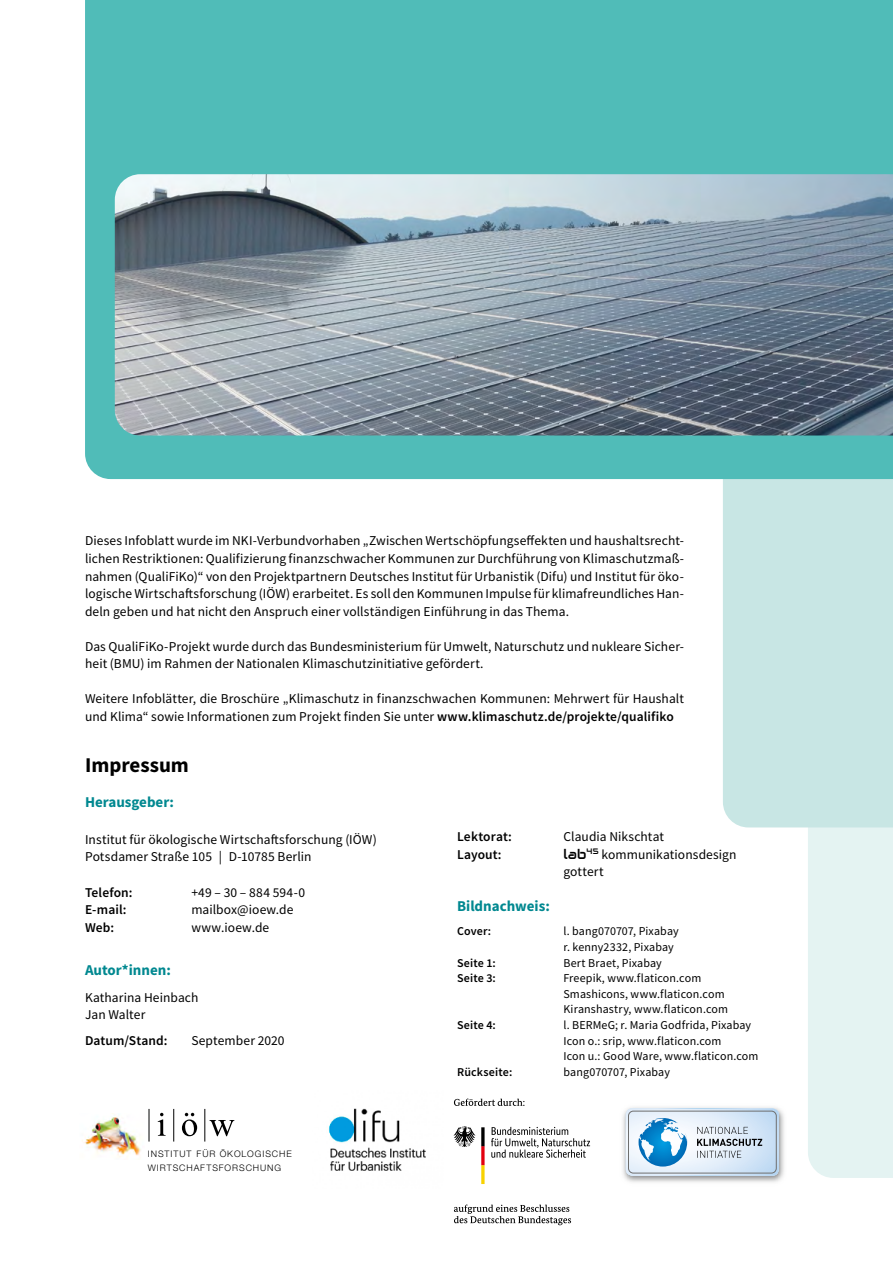
<style>
.page{position:relative;width:893px;height:1263px;background:#fff}
.page>*{position:absolute;margin:0;border:0;box-sizing:border-box;transform-origin:0 0}
.Impressum_Uberschrif{font:700 21px "Source Sans Pro";color:#000}
.Uber_Imp_H3{font:700 15px "Source Sans Pro";color:#008890}
.Infotext{font:13.5px/17.5px "Source Sans Pro";letter-spacing:.005em;color:#000}
.Text_Imp{font:13.5px/17.5px "Source Sans Pro";letter-spacing:.005em;color:#000}
.Text_Imp-2{font:600 13.5px "Source Sans Pro";letter-spacing:.01em;color:#000}
.Text_Bildernachweiss{font:12px "Source Sans Pro";letter-spacing:.01em;color:#000}
.Text_Bildernachweiss-2{font:600 12px "Source Sans Pro";letter-spacing:.01em;color:#000}
.t1{font:300 9px/13.5px "Helvetica Neue";letter-spacing:.1em;color:#000}
.s1{font-weight:600}
.s2{font-family:"Audiowide"}
</style>
<div class="page">
<div style="left:808px;top:827px;width:85px;height:351px;background:#e4f3f2"></div>
<div style="left:723px;top:479px;width:170px;height:348px;background:#c8e6e4"></div>
<div style="left:85px;top:0;width:808px;height:479px;background:#50bcb8"></div>
<img style="left:115px;top:174px;width:778px;height:261px">
<hr style="left:173px;top:1109px;width:1px;height:32px;background:#000">
<hr style="left:204px;top:1109px;width:1px;height:32px;background:#000">
<svg style="left:209px;top:1120px;width:25px;height:16px"></svg>
<svg style="left:182px;top:1113px;width:15px;height:23px"></svg>
<svg style="left:158px;top:1113px;width:8px;height:23px"></svg>
<hr style="left:149px;top:1109px;width:1px;height:32px;background:#000">
<img style="left:82px;top:1113px;width:59px;height:44px">
<img style="left:329px;top:1108px;width:97px;height:63px">
<svg style="left:454px;top:1098px;width:70px;height:8px"></svg>
<svg style="left:454px;top:1204px;width:117px;height:21px"></svg>
<svg style="left:481px;top:1127px;width:4px;height:57px"></svg>
<svg style="left:491px;top:1127px;width:99px;height:31px"></svg>
<svg style="left:453px;top:1126px;width:22px;height:21px"></svg>
<img style="left:623px;top:1107px;width:161px;height:75px">
<svg style="left:626px;top:1108px;width:153px;height:68px"></svg>
<p class="Infotext" style="left:85px;top:532px;width:600px;text-align:justify">Dieses Infoblatt wurde im NKI-Verbundvorhaben „Zwischen Wertschöpfungseffekten und haushaltsrecht&shy;lichen Restriktionen: Qualifizierung finanzschwacher Kommunen zur Durchführung von Klimaschutzmaß&shy;nahmen (QualiFiKo)“ von den Projektpartnern Deutsches Institut für Urbanistik (Difu) und Institut für öko&shy;logische Wirtschaftsforschung (IÖW) erarbeitet. Es soll den Kommunen Impulse für klimafreundliches Han&shy;deln geben und hat nicht den Anspruch einer vollständigen Einführung in das Thema.</p>
<p class="Infotext" style="left:85px;top:637px;width:600px">Das QualiFiKo-Projekt wurde durch das Bundesministerium für Umwelt, Naturschutz und nukleare Sicher&shy;heit (BMU) im Rahmen der Nationalen Klimaschutzinitiative gefördert.</p>
<p class="Infotext" style="left:85px;top:690px;width:600px">Weitere Infoblätter, die Broschüre „Klimaschutz in finanzschwachen Kommunen: Mehrwert für Haushalt und Klima“ sowie Informationen zum Projekt finden Sie unter <span class="s1">www.klimaschutz.de/projekte/qualifiko</span></p>
<h1 class="Impressum_Uberschrif" style="left:85px;top:750px;width:105px">Impressum</h1>
<h2 class="Uber_Imp_H3" style="left:85px;top:791px;width:90px">Herausgeber:</h2>
<p class="Text_Imp" style="left:85px;top:830px;width:293px">Institut für ökologische Wirtschaftsforschung (IÖW)</p>
<p class="Text_Imp" style="left:85px;top:848px;width:228px">Potsdamer Straße 105 | D-10785 Berlin</p>
<p class="Text_Imp-2" style="left:85px;top:883px;width:49px">Telefon:</p>
<p class="Text_Imp" style="left:191px;top:883px;width:115px">+49 – 30 – 884 594-0</p>
<p class="Text_Imp-2" style="left:85px;top:901px;width:43px">E-mail:</p>
<p class="Text_Imp" style="left:191px;top:901px;width:104px">mailbox@ioew.de</p>
<p class="Text_Imp-2" style="left:85px;top:918px;width:31px">Web:</p>
<p class="Text_Imp" style="left:191px;top:918px;width:79px">www.ioew.de</p>
<h2 class="Uber_Imp_H3" style="left:85px;top:960px;width:87px">Autor*innen:</h2>
<p class="Text_Imp" style="left:85px;top:988px;width:115px">Katharina Heinbach</p>
<p class="Text_Imp" style="left:85px;top:1006px;width:62px">Jan Walter</p>
<p class="Text_Imp-2" style="left:85px;top:1032px;width:84px">Datum/Stand:</p>
<p class="Text_Imp" style="left:191px;top:1032px;width:95px">September 2020</p>
<p class="Text_Imp-2" style="left:457px;top:828px;width:56px">Lektorat:</p>
<p class="Text_Imp" style="left:563px;top:828px;width:102px">Claudia Nikschtat</p>
<p class="Text_Imp-2" style="left:457px;top:845px;width:46px">Layout:</p>
<p class="Text_Imp" style="left:563px;top:845px;width:175px"><span class="s2">lab</span><sup>45</sup> kommunikationsdesign gottert</p>
<h2 class="Uber_Imp_H3" style="left:457px;top:896px;width:94px">Bildnachweis:</h2>
<p class="Text_Bildernachweiss-2" style="left:457px;top:923px;width:35px">Cover:</p>
<p class="Text_Bildernachweiss" style="left:563px;top:924px;width:117px">l. bang070707, Pixabay</p>
<p class="Text_Bildernachweiss" style="left:563px;top:939px;width:112px">r. kenny2332, Pixabay</p>
<p class="Text_Bildernachweiss-2" style="left:457px;top:955px;width:40px">Seite 1:</p>
<p class="Text_Bildernachweiss" style="left:563px;top:955px;width:100px">Bert Braet, Pixabay</p>
<p class="Text_Bildernachweiss-2" style="left:457px;top:970px;width:40px">Seite 3:</p>
<p class="Text_Bildernachweiss" style="left:563px;top:970px;width:139px">Freepik, www.flaticon.com</p>
<p class="Text_Bildernachweiss" style="left:563px;top:986px;width:163px">Smashicons, www.flaticon.com</p>
<p class="Text_Bildernachweiss" style="left:563px;top:1002px;width:166px">Kiranshastry, www.flaticon.com</p>
<p class="Text_Bildernachweiss-2" style="left:457px;top:1017px;width:40px">Seite 4:</p>
<p class="Text_Bildernachweiss" style="left:563px;top:1017px;width:189px">l. BERMeG; r. Maria Godfrida, Pixabay</p>
<p class="Text_Bildernachweiss" style="left:563px;top:1033px;width:160px">Icon o.: srip, www.flaticon.com</p>
<p class="Text_Bildernachweiss" style="left:563px;top:1048px;width:197px">Icon u.: Good Ware, www.flaticon.com</p>
<p class="Text_Bildernachweiss-2" style="left:457px;top:1064px;width:57px">Rückseite:</p>
<p class="Text_Bildernachweiss" style="left:563px;top:1064px;width:108px">bang070707, Pixabay</p>
<p class="t1" style="left:148px;top:1147px;width:145px">INSTITUT FÜR ÖKOLOGISCHE<br>WIRTSCHAFTSFORSCHUNG</p>
</div>
